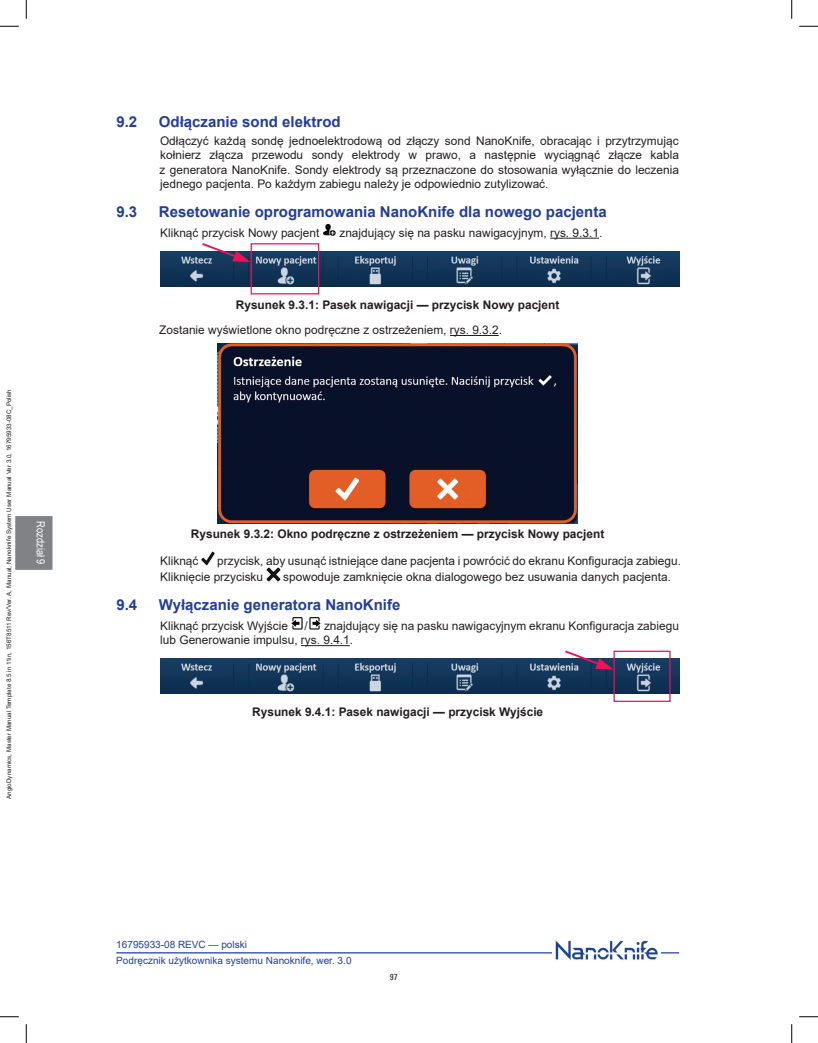
<style>
.page{position:relative;width:818px;height:1043px;background:#fff}
.page>*{position:absolute;margin:0;border:0;box-sizing:border-box;transform-origin:0 0}
.un_subhead{font:700 15px "Arial";color:#223e99}
.un_body_indent{font:11.88px/14.2px "Arial";color:#231f20}
.un_figure_title{font:700 11.88px "Arial";color:#231f20}
.t1{font:11.25px "Arial Narrow";color:#fff}
.t2{font:10px/16.1px "Arial";color:#223e99}
.t3{font:condensed 8.75px "Univers LT Std";color:#231f20}
.t4{font:6.25px "Arial";color:#231f20}
</style>
<div class="page">
<div style="left:15px;top:516px;width:37px;height:54px;background:#808285"></div>
<hr style="left:116px;top:952px;width:563px;height:1px;background:#223e99">
<img style="left:552px;top:940px;width:108px;height:20px">
<hr style="left:550px;top:238px;width:49px;height:1px;background:#231f20">
<hr style="left:450px;top:335px;width:48px;height:1px;background:#231f20">
<hr style="left:301px;top:645px;width:49px;height:1px;background:#231f20">
<img style="left:323px;top:224px;width:13px;height:12px">
<img style="left:160px;top:251px;width:519px;height:35px">
<div style="left:250px;top:243px;width:69px;height:51px;border:1px solid #ee1059"></div>
<svg style="left:200px;top:243px;width:50px;height:19px"></svg>
<img style="left:218px;top:343px;width:360px;height:180px">
<img style="left:201px;top:552px;width:14px;height:13px">
<img style="left:266px;top:567px;width:14px;height:14px">
<img style="left:292px;top:617px;width:11px;height:13px">
<img style="left:309px;top:617px;width:11px;height:13px">
<img style="left:160px;top:658px;width:519px;height:35px">
<div style="left:613px;top:650px;width:57px;height:52px;border:1px solid #ee1059"></div>
<svg style="left:563px;top:650px;width:50px;height:19px"></svg>
<svg style="left:0;top:25px;width:19px;height:2px"></svg>
<svg style="left:799px;top:25px;width:19px;height:2px"></svg>
<svg style="left:0;top:1016px;width:19px;height:1px"></svg>
<svg style="left:799px;top:1016px;width:19px;height:1px"></svg>
<svg style="left:25px;top:0;width:2px;height:19px"></svg>
<svg style="left:25px;top:1024px;width:2px;height:18px"></svg>
<svg style="left:791px;top:0;width:1px;height:19px"></svg>
<svg style="left:791px;top:1024px;width:1px;height:18px"></svg>
<p class="t4" style="left:5px;top:799px;width:411px;rotate:-90deg">AngioDynamics, Master Manual Template 8.5 in 11in, 156T8511 Rev/Ver. A, Manual, Nanoknife System User Manual Ver 3.0, 16795933-08C_Polish</p>
<p class="t1" style="left:49px;top:521px;width:45px;rotate:90deg">Rozdział 9</p>
<p class="un_subhead" style="left:116px;top:111px;width:22px">9.2</p>
<p class="un_subhead" style="left:159px;top:111px;width:183px">Odłączanie sond elektrod</p>
<p class="un_body_indent" style="left:159px;top:134px;width:521px;text-align:justify">Odłączyć każdą sondę jednoelektrodową od złączy sond NanoKnife, obracając i przytrzymując kołnierz złącza przewodu sondy elektrody w prawo, a następnie wyciągnąć złącze kabla z generatora NanoKnife. Sondy elektrody są przeznaczone do stosowania wyłącznie do leczenia jednego pacjenta. Po każdym zabiegu należy je odpowiednio zutylizować.</p>
<p class="un_subhead" style="left:116px;top:201px;width:22px">9.3</p>
<p class="un_subhead" style="left:159px;top:201px;width:449px">Resetowanie oprogramowania NanoKnife dla nowego pacjenta</p>
<p class="un_body_indent" style="left:160px;top:225px;width:161px">Kliknąć przycisk Nowy pacjent</p>
<p class="un_body_indent" style="left:339px;top:225px;width:264px">znajdujący się na pasku nawigacyjnym, rys. 9.3.1.</p>
<p class="un_figure_title" style="left:236px;top:296px;width:325px">Rysunek 9.3.1: Pasek nawigacji — przycisk Nowy pacjent</p>
<p class="un_body_indent" style="left:159px;top:323px;width:344px">Zostanie wyświetlone okno podręczne z ostrzeżeniem, rys. 9.3.2.</p>
<p class="un_figure_title" style="left:191px;top:525px;width:415px">Rysunek 9.3.2: Okno podręczne z ostrzeżeniem — przycisk Nowy pacjent</p>
<p class="un_body_indent" style="left:160px;top:554px;width:40px">Kliknąć</p>
<p class="un_body_indent" style="left:160px;top:553px;width:522px;line-height:15.9px;text-indent:57px">przycisk, aby usunąć istniejące dane pacjenta i powrócić do ekranu Konfiguracja zabiegu.<br>Kliknięcie przycisku</p>
<p class="un_body_indent" style="left:283px;top:570px;width:389px">spowoduje zamknięcie okna dialogowego bez usuwania danych pacjenta.</p>
<p class="un_subhead" style="left:116px;top:594px;width:22px">9.4</p>
<p class="un_subhead" style="left:159px;top:594px;width:243px">Wyłączanie generatora NanoKnife</p>
<p class="un_body_indent" style="left:160px;top:618px;width:129px">Kliknąć przycisk Wyjście</p>
<p class="un_body_indent" style="left:304px;top:618px;width:5px">/</p>
<p class="un_body_indent" style="left:160px;top:618px;width:520px;text-indent:164px">znajdujący się na pasku nawigacyjnym ekranu Konfiguracja zabiegu lub Generowanie impulsu, rys. 9.4.1.</p>
<p class="un_figure_title" style="left:252px;top:703px;width:292px">Rysunek 9.4.1: Pasek nawigacji — przycisk Wyjście</p>
<p class="t2" style="left:116px;top:936px;width:237px">16795933-08 REVC — polski<br>Podręcznik użytkownika systemu Nanoknife, wer. 3.0</p>
<p class="t3" style="left:390px;top:971px;width:9px">97</p>
</div>
